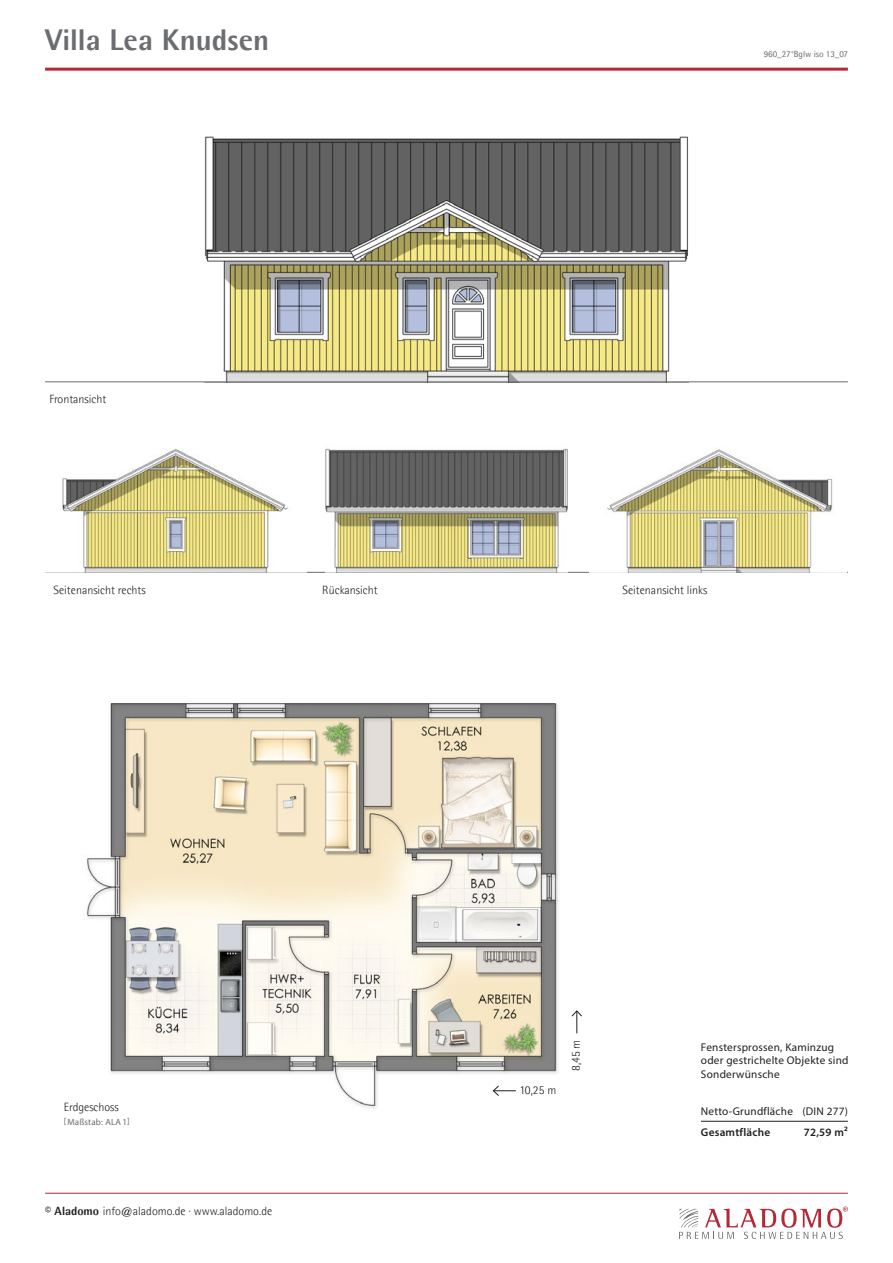
<style>
.page{position:relative;width:893px;height:1263px;background:#fff}
.page>*{position:absolute;margin:0;border:0;box-sizing:border-box;transform-origin:0 0}
.t1{font:800 30px "Agfa Rotis Semisans";color:#6c6d70}
.t2{font:300 12px "Agfa Rotis Semisans";color:#231f20}
.t3{font:11.25px/13.5px "Myriad Pro";letter-spacing:.02em;color:#231f20}
.t4{font:600 11.25px "Myriad Pro";letter-spacing:.02em;color:#231f20}
.t5{font:9px "Agfa Rotis Semisans";color:#6c6d70}
.t6{font:9px "Myriad Pro";letter-spacing:.02em;color:#6c6d70}
.s1{font-weight:800}
</style>
<div class="page">
<img style="left:205px;top:136px;width:483px;height:245px">
<img style="left:87px;top:703px;width:491px;height:406px">
<hr style="left:701px;top:1121px;width:147px;height:1px;background:#231f20">
<hr style="left:45px;top:381px;width:803px;height:1px;background:#6c6d70">
<hr style="left:45px;top:572px;width:803px;height:1px;background:#6c6d70">
<img style="left:45px;top:448px;width:261px;height:125px">
<img style="left:325px;top:448px;width:243px;height:125px">
<img style="left:589px;top:449px;width:257px;height:124px">
<svg style="left:492px;top:1085px;width:24px;height:12px"></svg>
<svg style="left:571px;top:1010px;width:11px;height:23px"></svg>
<hr style="left:45px;top:1193px;width:803px;height:1px;background:#b72837">
<hr style="left:45px;top:68px;width:803px;height:3px;background:#b72837">
<svg style="left:679px;top:1206px;width:169px;height:33px"></svg>
<h1 class="t1" style="left:45px;top:21px;width:226px">Villa Lea Knudsen</h1>
<p class="t5" style="left:764px;top:49px;width:86px">960_27°Bglw iso 13_07</p>
<p class="t2" style="left:49px;top:392px;width:58px">Frontansicht</p>
<p class="t2" style="left:54px;top:583px;width:94px">Seitenansicht rechts</p>
<p class="t2" style="left:322px;top:583px;width:57px">Rückansicht</p>
<p class="t2" style="left:622px;top:583px;width:86px">Seitenansicht links</p>
<p class="t2" style="left:64px;top:1100px;width:56px">Erdgeschoss</p>
<p class="t6" style="left:64px;top:1116px;width:68px">[Maßstab: ALA 1]</p>
<p class="t2" style="left:45px;top:1204px;width:229px"><span class="s1">© Aladomo</span> info@aladomo.de · www.aladomo.de</p>
<p class="t2" style="left:520px;top:1083px;width:38px">10,25 m</p>
<p class="t2" style="left:569px;top:1071px;width:33px;rotate:-90deg">8,45 m</p>
<p class="t3" style="left:701px;top:1040px;width:149px">Fenstersprossen, Kaminzug oder gestrichelte Objekte sind<br>Sonderwünsche</p>
<p class="t3" style="left:701px;top:1104px;width:148px">Netto-Grundfläche (DIN 277)</p>
<p class="t4" style="left:701px;top:1125px;width:71px">Gesamtfläche</p>
<p class="t4" style="left:804px;top:1125px;width:45px">72,59 m²</p>
</div>
